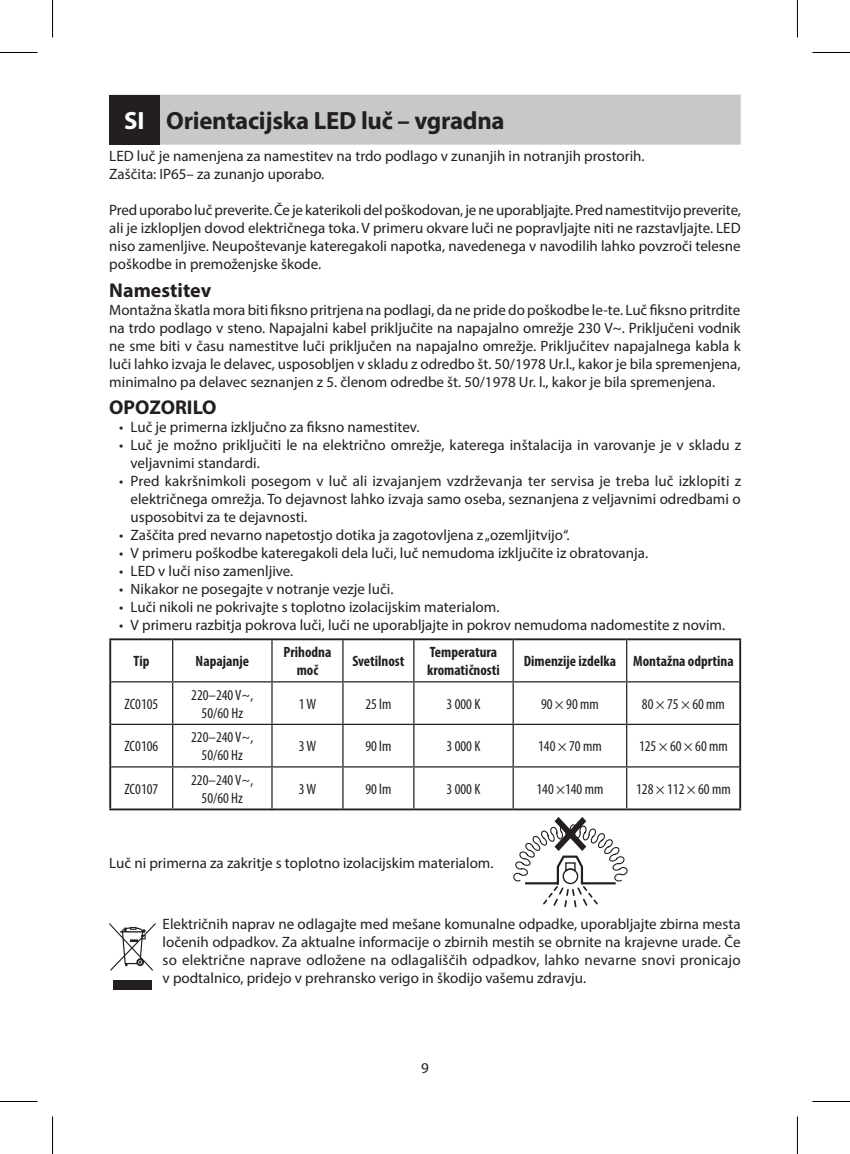
<style>
.page{position:relative;width:850px;height:1154px;background:#fff}
.page>*{position:absolute;margin:0;border:0;box-sizing:border-box;transform-origin:0 0}
.t1{font:700 25px "Myriad Pro";letter-spacing:-.01em;color:#231f20}
.t2{font:700 20px "Myriad Pro";color:#231f20}
.t3{font:15px/18px "Myriad Pro";color:#231f20;text-align:justify}
.t4{font:condensed 15px/18px "Myriad Pro";color:#231f20;text-align:center}
.t5{font:700 condensed 15px/18px "Myriad Pro";color:#231f20;text-align:center}
.s1{color:#fff}
</style>
<div class="page">
<div style="left:109px;top:95px;width:631px;height:50px;background:#c7c8ca"></div>
<div style="left:109px;top:95px;width:50px;height:50px;background:#231f20"></div>
<hr style="left:172px;top:640px;width:1px;height:41px;background:#231f20">
<hr style="left:271px;top:640px;width:1px;height:41px;background:#231f20">
<hr style="left:342px;top:640px;width:1px;height:41px;background:#231f20">
<hr style="left:413px;top:640px;width:1px;height:41px;background:#231f20">
<hr style="left:512px;top:640px;width:1px;height:41px;background:#231f20">
<hr style="left:625px;top:640px;width:2px;height:41px;background:#231f20">
<hr style="left:111px;top:681px;width:61px;height:1px;background:#231f20">
<hr style="left:172px;top:681px;width:100px;height:1px;background:#231f20">
<hr style="left:172px;top:682px;width:1px;height:42px;background:#231f20">
<hr style="left:272px;top:681px;width:71px;height:1px;background:#231f20">
<hr style="left:271px;top:682px;width:1px;height:42px;background:#231f20">
<hr style="left:343px;top:681px;width:70px;height:1px;background:#231f20">
<hr style="left:342px;top:682px;width:1px;height:42px;background:#231f20">
<hr style="left:413px;top:681px;width:100px;height:1px;background:#231f20">
<hr style="left:413px;top:682px;width:1px;height:42px;background:#231f20">
<hr style="left:513px;top:681px;width:113px;height:1px;background:#231f20">
<hr style="left:512px;top:682px;width:1px;height:42px;background:#231f20">
<hr style="left:626px;top:681px;width:112px;height:1px;background:#231f20">
<hr style="left:625px;top:682px;width:2px;height:42px;background:#231f20">
<hr style="left:111px;top:724px;width:61px;height:1px;background:#231f20">
<hr style="left:172px;top:724px;width:100px;height:1px;background:#231f20">
<hr style="left:172px;top:725px;width:1px;height:41px;background:#231f20">
<hr style="left:272px;top:724px;width:71px;height:1px;background:#231f20">
<hr style="left:271px;top:725px;width:1px;height:41px;background:#231f20">
<hr style="left:343px;top:724px;width:70px;height:1px;background:#231f20">
<hr style="left:342px;top:725px;width:1px;height:41px;background:#231f20">
<hr style="left:413px;top:724px;width:100px;height:1px;background:#231f20">
<hr style="left:413px;top:725px;width:1px;height:41px;background:#231f20">
<hr style="left:513px;top:724px;width:113px;height:1px;background:#231f20">
<hr style="left:512px;top:725px;width:1px;height:41px;background:#231f20">
<hr style="left:626px;top:724px;width:112px;height:1px;background:#231f20">
<hr style="left:625px;top:725px;width:2px;height:41px;background:#231f20">
<hr style="left:172px;top:767px;width:1px;height:41px;background:#231f20">
<hr style="left:271px;top:767px;width:1px;height:41px;background:#231f20">
<hr style="left:342px;top:767px;width:1px;height:41px;background:#231f20">
<hr style="left:413px;top:767px;width:1px;height:41px;background:#231f20">
<hr style="left:512px;top:767px;width:1px;height:41px;background:#231f20">
<hr style="left:625px;top:767px;width:2px;height:41px;background:#231f20">
<hr style="left:109px;top:638px;width:63px;height:2px;background:#231f20">
<hr style="left:109px;top:640px;width:2px;height:42px;background:#231f20">
<hr style="left:172px;top:638px;width:100px;height:2px;background:#231f20">
<hr style="left:272px;top:638px;width:71px;height:2px;background:#231f20">
<hr style="left:343px;top:638px;width:70px;height:2px;background:#231f20">
<hr style="left:413px;top:638px;width:100px;height:2px;background:#231f20">
<hr style="left:513px;top:638px;width:113px;height:2px;background:#231f20">
<hr style="left:626px;top:638px;width:114px;height:2px;background:#231f20">
<hr style="left:738px;top:640px;width:2px;height:42px;background:#231f20">
<hr style="left:111px;top:766px;width:61px;height:1px;background:#231f20">
<hr style="left:172px;top:766px;width:100px;height:1px;background:#231f20">
<hr style="left:272px;top:766px;width:71px;height:1px;background:#231f20">
<hr style="left:343px;top:766px;width:70px;height:1px;background:#231f20">
<hr style="left:413px;top:766px;width:100px;height:1px;background:#231f20">
<hr style="left:513px;top:766px;width:113px;height:1px;background:#231f20">
<hr style="left:626px;top:766px;width:112px;height:1px;background:#231f20">
<hr style="left:109px;top:682px;width:2px;height:42px;background:#231f20">
<hr style="left:738px;top:682px;width:2px;height:42px;background:#231f20">
<hr style="left:109px;top:724px;width:2px;height:43px;background:#231f20">
<hr style="left:738px;top:724px;width:2px;height:43px;background:#231f20">
<hr style="left:109px;top:767px;width:2px;height:41px;background:#231f20">
<hr style="left:738px;top:767px;width:2px;height:41px;background:#231f20">
<hr style="left:109px;top:808px;width:63px;height:2px;background:#231f20">
<hr style="left:172px;top:808px;width:100px;height:2px;background:#231f20">
<hr style="left:272px;top:808px;width:71px;height:2px;background:#231f20">
<hr style="left:343px;top:808px;width:70px;height:2px;background:#231f20">
<hr style="left:413px;top:808px;width:100px;height:2px;background:#231f20">
<hr style="left:626px;top:808px;width:114px;height:2px;background:#231f20">
<svg style="left:512px;top:806px;width:115px;height:102px"></svg>
<svg style="left:109px;top:923px;width:46px;height:48px"></svg>
<div style="left:113px;top:980px;width:38px;height:10px;background:#231f20"></div>
<hr style="left:0;top:52px;width:38px;height:1px;background:#000">
<hr style="left:812px;top:52px;width:37px;height:1px;background:#000">
<hr style="left:0;top:1101px;width:38px;height:1px;background:#000">
<hr style="left:812px;top:1101px;width:37px;height:1px;background:#000">
<hr style="left:52px;top:0;width:1px;height:38px;background:#000">
<hr style="left:52px;top:1116px;width:1px;height:38px;background:#000">
<hr style="left:796px;top:0;width:1px;height:38px;background:#000">
<hr style="left:796px;top:1116px;width:1px;height:38px;background:#000">
<h1 class="t1" style="left:124px;top:104px;width:382px"><span class="s1">SI</span> Orientacijska LED luč – vgradna</h1>
<p class="t3" style="left:109px;top:147px;width:536px">LED luč je namenjena za namestitev na trdo podlago v zunanjih in notranjih prostorih.<br>Zaščita: IP65– za zunanjo uporabo.</p>
<p class="t3" style="left:109px;top:201px;width:633px">Pred uporabo luč preverite. Če je katerikoli del poškodovan, je ne uporabljajte. Pred namestitvijo preverite, ali je izklopljen dovod električnega toka. V primeru okvare luči ne popravljajte niti ne razstavljajte. LED niso zamenljive. Neupoštevanje kateregakoli napotka, navedenega v navodilih lahko povzroči telesne poškodbe in premoženjske škode.</p>
<h2 class="t2" style="left:109px;top:277px;width:103px">Namestitev</h2>
<p class="t3" style="left:109px;top:300px;width:632px">Montažna škatla mora biti fiksno pritrjena na podlagi, da ne pride do poškodbe le-te. Luč fiksno pritrdite na trdo podlago v steno. Napajalni kabel priključite na napajalno omrežje 230 V~. Priključeni vodnik ne sme biti v času namestitve luči priključen na napajalno omrežje. Priključitev napajalnega kabla k luči lahko izvaja le delavec, usposobljen v skladu z odredbo št. 50/1978 Ur.l., kakor je bila spremenjena, minimalno pa delavec seznanjen z 5. členom odredbe št. 50/1978 Ur. l., kakor je bila spremenjena.</p>
<h2 class="t2" style="left:109px;top:395px;width:109px">OPOZORILO</h2>
<p class="t3" style="left:119px;top:418px;width:302px">• Luč je primerna izključno za fiksno namestitev.</p>
<p class="t3" style="left:130px;top:436px;width:611px;text-indent:-11px">• Luč je možno priključiti le na električno omrežje, katerega inštalacija in varovanje je v skladu z veljavnimi standardi.</p>
<p class="t3" style="left:130px;top:472px;width:611px;text-indent:-11px">• Pred kakršnimkoli posegom v luč ali izvajanjem vzdrževanja ter servisa je treba luč izklopiti z električnega omrežja. To dejavnost lahko izvaja samo oseba, seznanjena z veljavnimi odredbami o usposobitvi za te dejavnosti.</p>
<p class="t3" style="left:119px;top:526px;width:451px">• Zaščita pred nevarno napetostjo dotika ja zagotovljena z „ozemljitvijo“.</p>
<p class="t3" style="left:119px;top:544px;width:530px">• V primeru poškodbe kateregakoli dela luči, luč nemudoma izključite iz obratovanja.</p>
<p class="t3" style="left:119px;top:562px;width:175px">• LED v luči niso zamenljive.</p>
<p class="t3" style="left:119px;top:580px;width:275px">• Nikakor ne posegajte v notranje vezje luči.</p>
<p class="t3" style="left:119px;top:598px;width:381px">• Luči nikoli ne pokrivajte s toplotno izolacijskim materialom.</p>
<p class="t3" style="left:119px;top:616px;width:607px">• V primeru razbitja pokrova luči, luči ne uporabljajte in pokrov nemudoma nadomestite z novim.</p>
<p class="t5" style="left:133px;top:652px;width:18px">Tip</p>
<p class="t5" style="left:195px;top:652px;width:55px">Napajanje</p>
<p class="t5" style="left:283px;top:643px;width:49px">Prihodna moč</p>
<p class="t5" style="left:352px;top:652px;width:54px">Svetilnost</p>
<p class="t5" style="left:427px;top:643px;width:74px;text-align:left">Temperatura kromatičnosti</p>
<p class="t5" style="left:523px;top:652px;width:211px">Dimenzije izdelka Montažna odprtina</p>
<p class="t4" style="left:124px;top:695px;width:35px">ZC0105</p>
<p class="t4" style="left:191px;top:686px;width:64px">220–240 V~,<br>50/60 Hz</p>
<p class="t4" style="left:298px;top:695px;width:19px">1 W</p>
<p class="t4" style="left:365px;top:695px;width:28px">25 lm</p>
<p class="t4" style="left:446px;top:695px;width:35px">3 000 K</p>
<p class="t4" style="left:540px;top:695px;width:59px">90 × 90 mm</p>
<p class="t4" style="left:641px;top:695px;width:84px">80 × 75 × 60 mm</p>
<p class="t4" style="left:124px;top:737px;width:35px">ZC0106</p>
<p class="t4" style="left:191px;top:728px;width:64px">220–240 V~,<br>50/60 Hz</p>
<p class="t4" style="left:298px;top:737px;width:19px">3 W</p>
<p class="t4" style="left:365px;top:737px;width:28px">90 lm</p>
<p class="t4" style="left:446px;top:737px;width:35px">3 000 K</p>
<p class="t4" style="left:538px;top:737px;width:65px">140 × 70 mm</p>
<p class="t4" style="left:638px;top:737px;width:90px">125 × 60 × 60 mm</p>
<p class="t4" style="left:124px;top:780px;width:35px">ZC0107</p>
<p class="t4" style="left:191px;top:771px;width:64px">220–240 V~,<br>50/60 Hz</p>
<p class="t4" style="left:298px;top:780px;width:19px">3 W</p>
<p class="t4" style="left:365px;top:780px;width:28px">90 lm</p>
<p class="t4" style="left:446px;top:780px;width:35px">3 000 K</p>
<p class="t4" style="left:536px;top:780px;width:68px">140 ×140 mm</p>
<p class="t4" style="left:635px;top:780px;width:96px">128 × 112 × 60 mm</p>
<p class="t3" style="left:109px;top:853px;width:385px">Luč ni primerna za zakritje s toplotno izolacijskim materialom.</p>
<p class="t3" style="left:162px;top:914px;width:579px">Električnih naprav ne odlagajte med mešane komunalne odpadke, uporabljajte zbirna mesta ločenih odpadkov. Za aktualne informacije o zbirnih mestih se obrnite na krajevne urade. Če so električne naprave odložene na odlagališčih odpadkov, lahko nevarne snovi pronicajo v podtalnico, pridejo v prehransko verigo in škodijo vašemu zdravju.</p>
<p class="t3" style="left:421px;top:1059px;width:9px">9</p>
</div>
